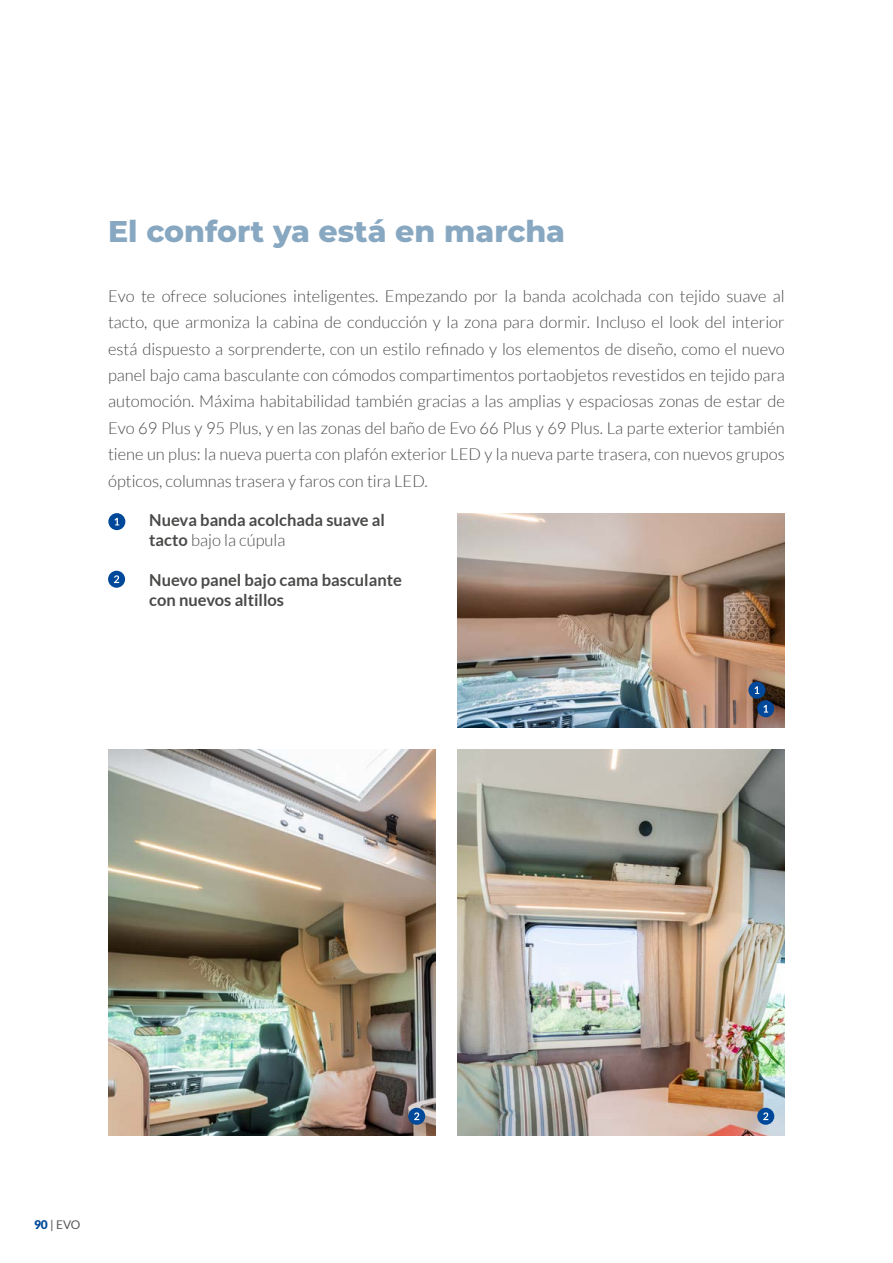
<style>
.page{position:relative;width:893px;height:1263px;background:#fff}
.page>*{position:absolute;margin:0;border:0;box-sizing:border-box;transform-origin:0 0}
.t1{font:800 30px "Montserrat";color:#88a8c1}
.t2{font:300 16.5px/26.4px "Lato";color:#4a4a49;text-align:justify}
.t3{font:700 16.5px/19.8px "Lato";color:#4a4a49}
.t4{font:12px "Lato";color:#575756}
.s1{font-weight:300}
.s2{font-weight:900;color:#00499a}
.s3{color:#4a4a49}
</style>
<div class="page">
<img style="left:457px;top:749px;width:328px;height:386px">
<img style="left:108px;top:749px;width:328px;height:386px">
<img style="left:457px;top:513px;width:328px;height:215px">
<div style="left:108px;top:513px;width:17px;height:17px;background:#00499a;border-radius:50%"></div>
<svg style="left:114px;top:518px;width:5px;height:7px"></svg>
<div style="left:748px;top:682px;width:17px;height:17px;background:#00499a;border-radius:50%"></div>
<svg style="left:754px;top:686px;width:5px;height:8px"></svg>
<div style="left:757px;top:1108px;width:17px;height:17px;background:#00499a;border-radius:50%"></div>
<svg style="left:763px;top:1112px;width:5px;height:8px"></svg>
<div style="left:757px;top:700px;width:17px;height:17px;background:#00499a;border-radius:50%"></div>
<svg style="left:763px;top:705px;width:5px;height:7px"></svg>
<div style="left:408px;top:1108px;width:17px;height:17px;background:#00499a;border-radius:50%"></div>
<svg style="left:414px;top:1112px;width:5px;height:8px"></svg>
<div style="left:108px;top:571px;width:17px;height:17px;background:#00499a;border-radius:50%"></div>
<svg style="left:114px;top:575px;width:5px;height:8px"></svg>
<h1 class="t1" style="left:108px;top:212px;width:459px">El confort ya está en marcha</h1>
<p class="t2" style="left:108px;top:283px;width:678px">Evo te ofrece soluciones inteligentes. Empezando por la banda acolchada con tejido suave al tacto, que armoniza la cabina de conducción y la zona para dormir. Incluso el look del interior está dispuesto a sorprenderte, con un estilo refinado y los elementos de diseño, como el nuevo panel bajo cama basculante con cómodos compartimentos portaobjetos revestidos en tejido para automoción. Máxima habitabilidad también gracias a las amplias y espaciosas zonas de estar de Evo 69 Plus y 95 Plus, y en las zonas del baño de Evo 66 Plus y 69 Plus. La parte exterior también tiene un plus: la nueva puerta con plafón exterior LED y la nueva parte trasera, con nuevos grupos ópticos, columnas trasera y faros con tira LED.</p>
<p class="t3" style="left:149px;top:510px;width:237px">Nueva banda acolchada suave al tacto <span class="s1">bajo la cúpula</span></p>
<p class="t3" style="left:149px;top:570px;width:254px">Nuevo panel bajo cama basculante con nuevos altillos</p>
<p class="t4" style="left:34px;top:1218px;width:48px"><span class="s2">90</span> <span class="s3">|</span> EVO</p>
</div>
